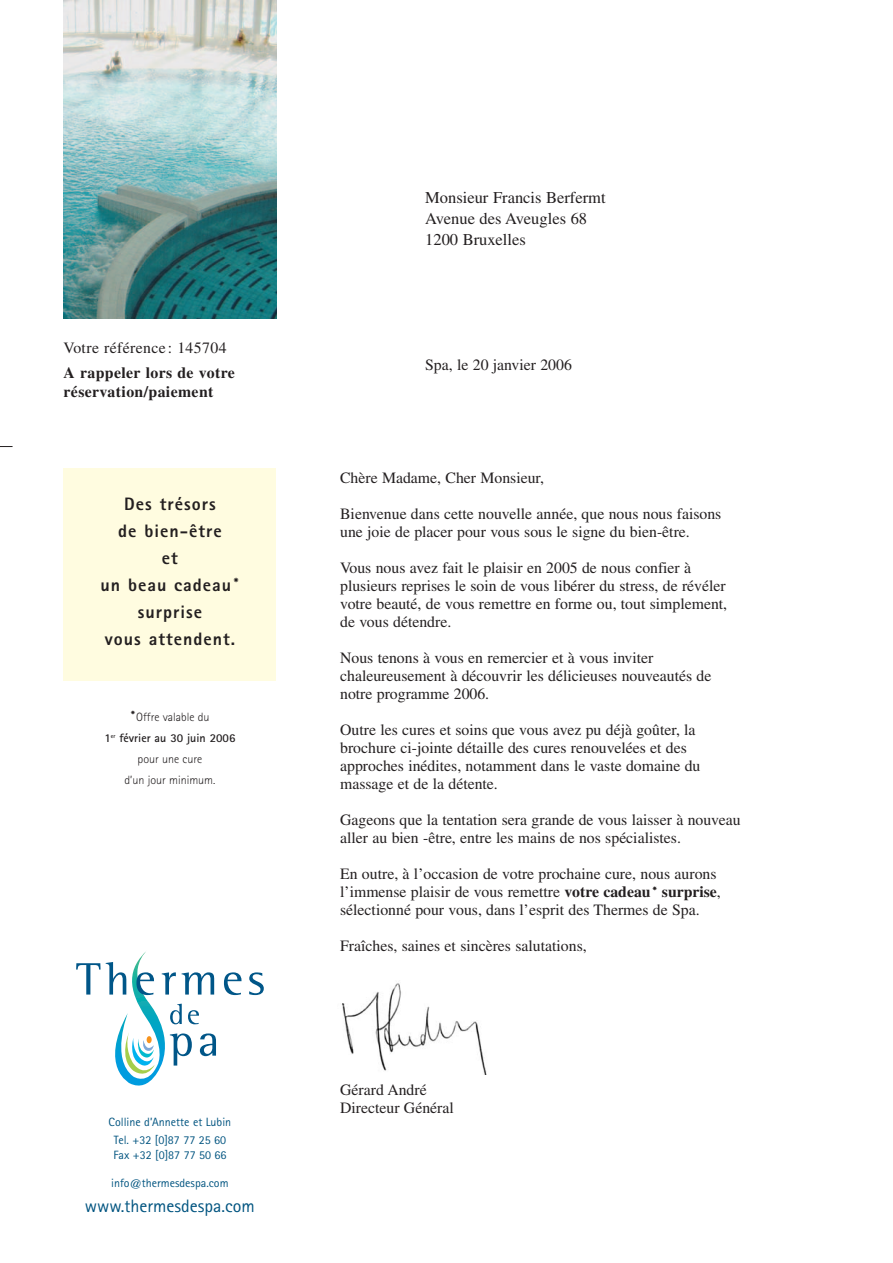
<style>
.page{position:relative;width:893px;height:1263px;background:#fff}
.page>*{position:absolute;margin:0;border:0;box-sizing:border-box;transform-origin:0 0}
.t1{font:800 18px/27px "Rotis Sans Serif";letter-spacing:.055em;color:#231f20;text-align:center}
.t2{font:18px "Rotis Sans Serif";color:#005480}
.t3{font:16.5px/21px "Times";color:#231f20}
.t4{font:15.75px/18px "Times";color:#231f20}
.t5{font:700 15.75px/18.9px "Times";letter-spacing:.025em;color:#231f20}
.t6{font:15.75px "Times";letter-spacing:.025em;color:#231f20}
.t7{font:12px/17.7px "Rotis Sans Serif";color:#005480;text-align:center}
.t8{font:300 12px/21px "Rotis Sans Serif";color:#231f20;text-align:center}
.s1{font-weight:700}
</style>
<div class="page">
<img style="left:342px;top:983px;width:145px;height:91px">
<div style="left:64px;top:468px;width:212px;height:212px;background:#fffce0"></div>
<svg style="left:76px;top:951px;width:140px;height:135px"></svg>
<svg style="left:224px;top:972px;width:17px;height:23px"></svg>
<svg style="left:249px;top:972px;width:15px;height:23px"></svg>
<img style="left:64px;top:0;width:212px;height:319px">
<svg style="left:0;top:446px;width:13px;height:1px"></svg>
<p class="t6" style="left:64px;top:342px;width:164px">Votre référence: 145704</p>
<p class="t5" style="left:64px;top:365px;width:173px">A rappeler lors de votre réservation/paiement</p>
<p class="t1" style="left:100px;top:492px;width:136px">Des trésors<br>de bien-être<br>et<br>un beau cadeau surprise<br>vous attendent.</p>
<p class="t8" style="left:104px;top:707px;width:133px">Offre valable du<br><span class="s1">1</span><sup>er</sup> <span class="s1">février au 30 juin 2006 </span>pour une cure<br>d’un jour minimum.</p>
<p class="t7" style="left:109px;top:1114px;width:124px">Colline d’Annette et Lubin<br>Tel. +32 [0]87 77 25 60</p>
<p class="t7" style="left:113px;top:1148px;width:115px">Fax +32 [0]87 77 50 66</p>
<p class="t7" style="left:111px;top:1175px;width:119px">info@thermesdespa.com</p>
<p class="t2" style="left:85px;top:1200px;width:171px">www.thermesdespa.com</p>
<p class="t3" style="left:425px;top:188px;width:182px">Monsieur Francis Berfermt<br>Avenue des Aveugles 68<br>1200 Bruxelles</p>
<p class="t4" style="left:425px;top:357px;width:148px">Spa, le 20 janvier 2006</p>
<p class="t4" style="left:340px;top:470px;width:205px">Chère Madame, Cher Monsieur,</p>
<p class="t4" style="left:340px;top:506px;width:383px">Bienvenue dans cette nouvelle année, que nous nous faisons une joie de placer pour vous sous le signe du bien-être.</p>
<p class="t4" style="left:340px;top:560px;width:388px">Vous nous avez fait le plaisir en 2005 de nous confier à plusieurs reprises le soin de vous libérer du stress, de révéler votre beauté, de vous remettre en forme ou, tout simplement, de vous détendre.</p>
<p class="t4" style="left:340px;top:650px;width:373px">Nous tenons à vous en remercier et à vous inviter chaleureusement à découvrir les délicieuses nouveautés de notre programme 2006.</p>
<p class="t4" style="left:340px;top:722px;width:362px">Outre les cures et soins que vous avez pu déjà goûter, la brochure ci-jointe détaille des cures renouvelées et des approches inédites, notamment dans le vaste domaine du massage et de la détente.</p>
<p class="t4" style="left:340px;top:812px;width:402px">Gageons que la tentation sera grande de vous laisser à nouveau aller au bien -être, entre les mains de nos spécialistes.</p>
<p class="t4" style="left:340px;top:866px;width:382px">En outre, à l’occasion de votre prochaine cure, nous aurons l’immense plaisir de vous remettre <span class="s1">votre cadeau surprise</span>, sélectionné pour vous, dans l’esprit des Thermes de Spa.</p>
<p class="t4" style="left:340px;top:938px;width:248px">Fraîches, saines et sincères salutations,</p>
<p class="t4" style="left:340px;top:1082px;width:115px">Gérard André<br>Directeur Général</p>
</div>
